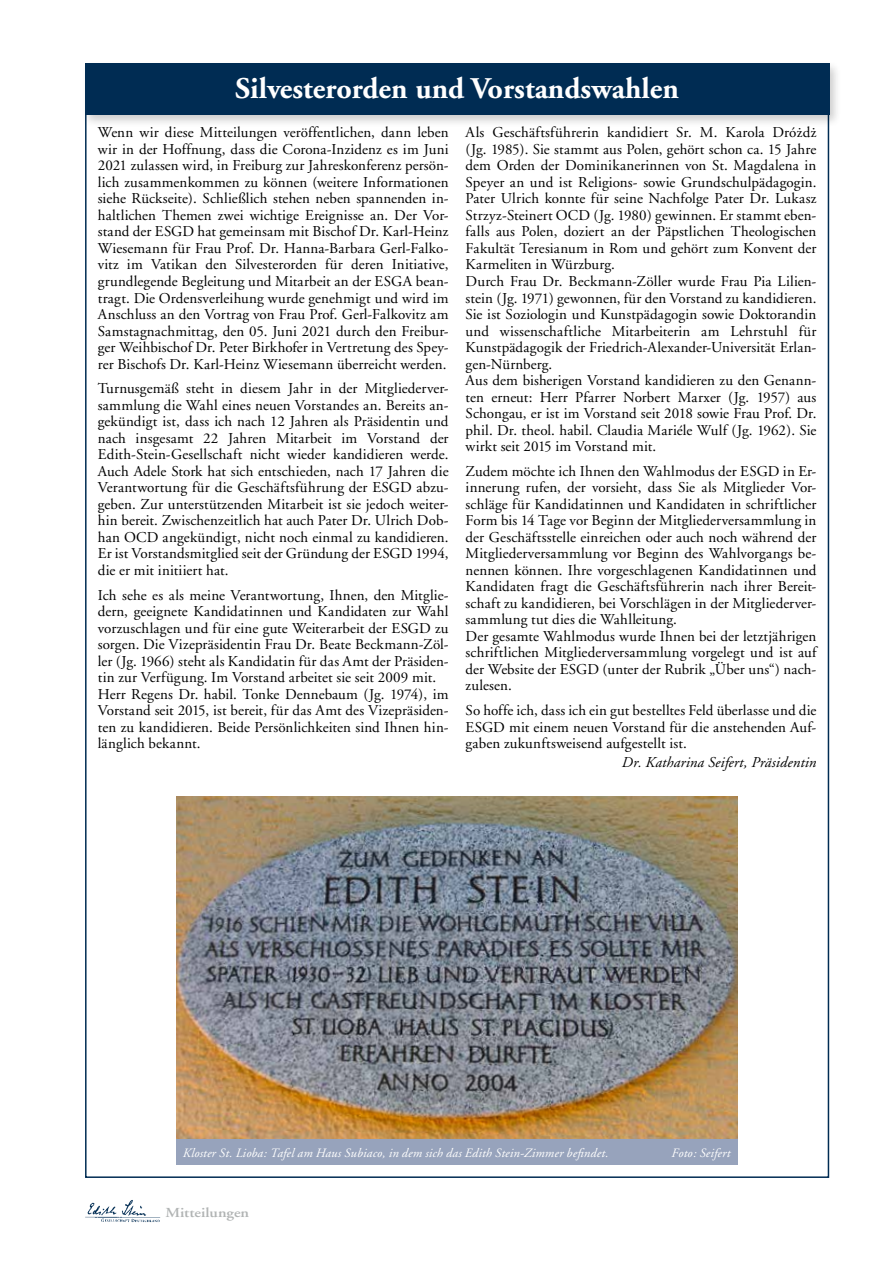
<style>
.page{position:relative;width:893px;height:1263px;background:#fff}
.page>*{position:absolute;margin:0;border:0;box-sizing:border-box;transform-origin:0 0}
.t1{font:700 30px "Adobe Garamond";color:#fff}
.t2{font:15px/16.5px "Adobe Garamond";letter-spacing:.01em;color:#000;text-align:justify}
.t3{font:italic 15px "Adobe Garamond";letter-spacing:.01em;color:#000}
.t4{font:600 13.8px "Adobe Garamond";color:#b1b4b4;scale:1.17 1}
.t5{font:italic 12.75px "Adobe Garamond";letter-spacing:.015em;color:#fff}
.s1{font-family:"Adobe Garamond Pro"}
</style>
<div class="page">
<img style="left:85px;top:1200px;width:76px;height:23px">
<div style="left:81px;top:60px;width:761px;height:67px;background:#000;opacity:.2"></div>
<div style="left:85px;top:64px;width:744px;height:51px;background:#002c53"></div>
<img style="left:176px;top:796px;width:562px;height:344px">
<div style="left:176px;top:1140px;width:562px;height:25px;background:#97a3bc"></div>
<h1 class="t1" style="left:235px;top:73px;width:445px">Silvesterorden und Vorstandswahlen</h1>
<p class="t2" style="left:98px;top:125px;width:352px">Wenn wir diese Mitteilungen veröffentlichen, dann leben wir in der Hoffnung, dass die Corona-Inzidenz es im Juni 2021 zulassen wird, in Freiburg zur Jahreskonferenz persön&shy;lich zusammenkommen zu können (weitere Informationen siehe Rückseite). Schließlich stehen neben spannenden in&shy;haltlichen Themen zwei wichtige Ereignisse an. Der Vor&shy;stand der ESGD hat gemeinsam mit Bischof Dr. Karl-Heinz Wiesemann für Frau Prof. Dr. Hanna-Barbara Gerl-Falko&shy;vitz im Vatikan den Silvesterorden für deren Initiative, grundlegende Begleitung und Mitarbeit an der ESGA bean&shy;tragt. Die Ordensverleihung wurde genehmigt und wird im Anschluss an den Vortrag von Frau Prof. Gerl-Falkovitz am Samstagnachmittag, den 05. Juni 2021 durch den Freibur&shy;ger Weihbischof Dr. Peter Birkhofer in Vertretung des Spey&shy;rer Bischofs Dr. Karl-Heinz Wiesemann überreicht werden.</p>
<p class="t2" style="left:98px;top:381px;width:352px">Turnusgemäß steht in diesem Jahr in der Mitgliederver&shy;sammlung die Wahl eines neuen Vorstandes an. Bereits an&shy;gekündigt ist, dass ich nach 12 Jahren als Präsidentin und nach insgesamt 22 Jahren Mitarbeit im Vorstand der Edith-Stein-Gesellschaft nicht wieder kandidieren werde.<br>Auch Adele Stork hat sich entschieden, nach 17 Jahren die Verantwortung für die Geschäftsführung der ESGD abzu&shy;geben. Zur unterstützenden Mitarbeit ist sie jedoch weiter&shy;hin bereit. Zwischenzeitlich hat auch Pater Dr. Ulrich Dob&shy;han OCD angekündigt, nicht noch einmal zu kandidieren.<br>Er ist Vorstandsmitglied seit der Gründung der ESGD 1994, die er mit initiiert hat.</p>
<p class="t2" style="left:98px;top:587px;width:352px;text-align:left">Ich sehe es als meine Verantwortung, Ihnen, den Mitglie&shy;dern, geeignete Kandidatinnen und Kandidaten zur Wahl vorzuschlagen und für eine gute Weiterarbeit der ESGD zu sorgen. Die Vizepräsidentin Frau Dr. Beate Beckmann-Zöl&shy;ler (Jg. 1966) steht als Kandidatin für das Amt der Präsiden&shy;tin zur Verfügung. Im Vorstand arbeitet sie seit 2009 mit.<br>Herr Regens Dr. habil. Tonke Dennebaum (Jg. 1974), im Vorstand seit 2015, ist bereit, für das Amt des Vizepräsiden&shy;ten zu kandidieren. Beide Persönlichkeiten sind Ihnen hin&shy;länglich bekannt.</p>
<p class="t2" style="left:466px;top:125px;width:352px;text-align:left">Als Geschäftsführerin kandidiert Sr. M. Karola <span class="s1">Dróżdż </span>(Jg. 1985). Sie stammt aus Polen, gehört schon ca. 15 Jahre dem Orden der Dominikanerinnen von St. Magdalena in Speyer an und ist Religions- sowie Grundschulpädagogin.<br>Pater Ulrich konnte für seine Nachfolge Pater Dr. Lukasz Strzyz-Steinert OCD (Jg. 1980) gewinnen. Er stammt eben&shy;falls aus Polen, doziert an der Päpstlichen Theologischen Fakultät Teresianum in Rom und gehört zum Konvent der Karmeliten in Würzburg.<br>Durch Frau Dr. Beckmann-Zöller wurde Frau Pia Lilien&shy;stein (Jg. 1971) gewonnen, für den Vorstand zu kandidieren.<br>Sie ist Soziologin und Kunstpädagogin sowie Doktorandin und wissenschaftliche Mitarbeiterin am Lehrstuhl für Kunstpädagogik der Friedrich-Alexander-Universität Erlan&shy;gen-Nürnberg.<br>Aus dem bisherigen Vorstand kandidieren zu den Genann&shy;ten erneut: Herr Pfarrer Norbert Marxer (Jg. 1957) aus Schongau, er ist im Vorstand seit 2018 sowie Frau Prof. Dr. phil. Dr. theol. habil. Claudia Mariéle Wulf (Jg. 1962). Sie wirkt seit 2015 im Vorstand mit.</p>
<p class="t2" style="left:466px;top:463px;width:352px;text-align:left">Zudem möchte ich Ihnen den Wahlmodus der ESGD in Er&shy;innerung rufen, der vorsieht, dass Sie als Mitglieder Vor&shy;schläge für Kandidatinnen und Kandidaten in schriftlicher Form bis 14 Tage vor Beginn der Mitgliederversammlung in der Geschäftsstelle einreichen oder auch noch während der Mitgliederversammlung vor Beginn des Wahlvorgangs be&shy;nennen können. Ihre vorgeschlagenen Kandidatinnen und Kandidaten fragt die Geschäftsführerin nach ihrer Bereit&shy;schaft zu kandidieren, bei Vorschlägen in der Mitgliederver&shy;sammlung tut dies die Wahlleitung.<br>Der gesamte Wahlmodus wurde Ihnen bei der letztjährigen schriftlichen Mitgliederversammlung vorgelegt und ist auf der Website der ESGD (unter der Rubrik „Über uns“) nach&shy;zulesen.</p>
<p class="t2" style="left:466px;top:702px;width:352px">So hoffe ich, dass ich ein gut bestelltes Feld überlasse und die ESGD mit einem neuen Vorstand für die anstehenden Auf&shy;gaben zukunftsweisend aufgestellt ist.</p>
<p class="t3" style="left:622px;top:754px;width:196px">Dr. Katharina Seifert, Präsidentin</p>
<p class="t5" style="left:183px;top:1146px;width:427px">Kloster St. Lioba: Tafel am Haus Subiaco, in dem sich das Edith Stein-Zimmer befindet.</p>
<p class="t5" style="left:672px;top:1146px;width:60px">Foto: Seifert</p>
<p class="t4" style="left:165px;top:1205px;width:73px">Mitteilungen</p>
</div>
